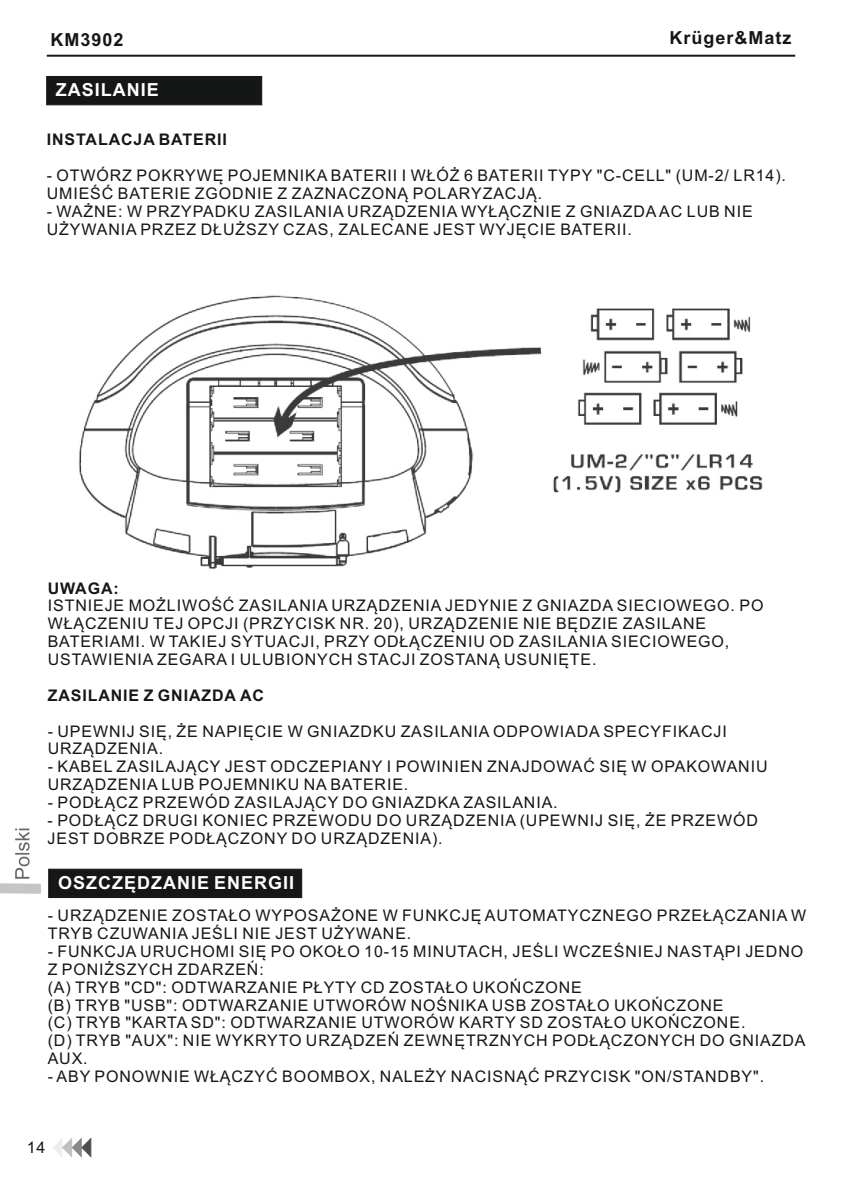
<style>
.page{position:relative;width:842px;height:1191px;background:#fff}
.page>*{position:absolute;margin:0;border:0;box-sizing:border-box;transform-origin:0 0}
.t1{font:700 18px "Arial";letter-spacing:.055em;color:#fff}
.t2{font:700 18px "Arial";letter-spacing:.055em;color:#151616}
.t3{font:16px/17.8px "Arial";letter-spacing:.055em;color:#151616}
.t4{font:700 16px "Arial";letter-spacing:.055em;color:#151616}
</style>
<div class="page">
<div style="left:46px;top:76px;width:216px;height:29px;background:#151616"></div>
<img style="left:79px;top:295px;width:684px;height:274px">
<svg style="left:48px;top:868px;width:254px;height:30px;background:#1b1c1c"></svg>
<hr style="left:47px;top:55px;width:748px;height:2px;background:#151616">
<svg style="left:53px;top:1137px;width:38px;height:20px"></svg>
<svg style="left:0;top:828px;width:41px;height:66px"></svg>
<p class="t2" style="left:51px;top:33px;width:75px">KM3902</p>
<p class="t2" style="left:669px;top:31px;width:124px">Krüger&amp;Matz</p>
<p class="t1" style="left:56px;top:83px;width:105px">ZASILANIE</p>
<p class="t4" style="left:47px;top:133px;width:182px">INSTALACJA BATERII</p>
<p class="t3" style="left:47px;top:168px;width:741px">- OTWÓRZ POKRYWĘ POJEMNIKA BATERII I WŁÓŻ 6 BATERII TYPY "C-CELL" (UM-2/ LR14).<br>UMIEŚĆ BATERIE ZGODNIE Z ZAZNACZONĄ POLARYZACJĄ.</p>
<p class="t3" style="left:47px;top:204px;width:707px">- WAŻNE: W PRZYPADKU ZASILANIA URZĄDZENIA WYŁĄCZNIE Z GNIAZDA AC LUB NIE<br>UŻYWANIA PRZEZ DŁUŻSZY CZAS, ZALECANE JEST WYJĘCIE BATERII.</p>
<p class="t4" style="left:48px;top:582px;width:73px">UWAGA:</p>
<p class="t3" style="left:48px;top:598px;width:717px">ISTNIEJE MOŻLIWOŚĆ ZASILANIA URZĄDZENIA JEDYNIE Z GNIAZDA SIECIOWEGO. PO WŁĄCZENIU TEJ OPCJI (PRZYCISK NR. 20), URZĄDZENIE NIE BĘDZIE ZASILANE BATERIAMI. W TAKIEJ SYTUACJI, PRZY ODŁĄCZENIU OD ZASILANIA SIECIOWEGO, USTAWIENIA ZEGARA I ULUBIONYCH STACJI ZOSTANĄ USUNIĘTE.</p>
<p class="t4" style="left:48px;top:689px;width:218px">ZASILANIE Z GNIAZDA AC</p>
<p class="t3" style="left:48px;top:723px;width:681px">- UPEWNIJ SIĘ, ŻE NAPIĘCIE W GNIAZDKU ZASILANIA ODPOWIADA SPECYFIKACJI<br>URZĄDZENIA.</p>
<p class="t3" style="left:48px;top:759px;width:721px">- KABEL ZASILAJĄCY JEST ODCZEPIANY I POWINIEN ZNAJDOWAĆ SIĘ W OPAKOWANIU<br>URZĄDZENIA LUB POJEMNIKU NA BATERIE.</p>
<p class="t3" style="left:48px;top:795px;width:512px">- PODŁĄCZ PRZEWÓD ZASILAJĄCY DO GNIAZDKA ZASILANIA.</p>
<p class="t3" style="left:48px;top:813px;width:712px">- PODŁĄCZ DRUGI KONIEC PRZEWODU DO URZĄDZENIA (UPEWNIJ SIĘ, ŻE PRZEWÓD<br>JEST DOBRZE PODŁĄCZONY DO URZĄDZENIA).</p>
<p class="t1" style="left:58px;top:875px;width:238px">OSZCZĘDZANIE ENERGII</p>
<p class="t3" style="left:48px;top:908px;width:760px">- URZĄDZENIE ZOSTAŁO WYPOSAŻONE W FUNKCJĘ AUTOMATYCZNEGO PRZEŁĄCZANIA W<br>TRYB CZUWANIA JEŚLI NIE JEST UŻYWANE.</p>
<p class="t3" style="left:48px;top:944px;width:759px">- FUNKCJA URUCHOMI SIĘ PO OKOŁO 10-15 MINUTACH, JEŚLI WCZEŚNIEJ NASTĄPI JEDNO Z PONIŻSZYCH ZDARZEŃ:<br>(A) TRYB "CD": ODTWARZANIE PŁYTY CD ZOSTAŁO UKOŃCZONE<br>(B) TRYB "USB": ODTWARZANIE UTWORÓW NOŚNIKA USB ZOSTAŁO UKOŃCZONE<br>(C) TRYB "KARTA SD": ODTWARZANIE UTWORÓW KARTY SD ZOSTAŁO UKOŃCZONE.<br>(D) TRYB "AUX": NIE WYKRYTO URZĄDZEŃ ZEWNĘTRZNYCH PODŁĄCZONYCH DO GNIAZDA AUX.</p>
<p class="t3" style="left:48px;top:1069px;width:718px">- ABY PONOWNIE WŁĄCZYĆ BOOMBOX, NALEŻY NACISNĄĆ PRZYCISK "ON/STANDBY".</p>
<p class="t3" style="left:27px;top:1140px;width:20px">14</p>
</div>
